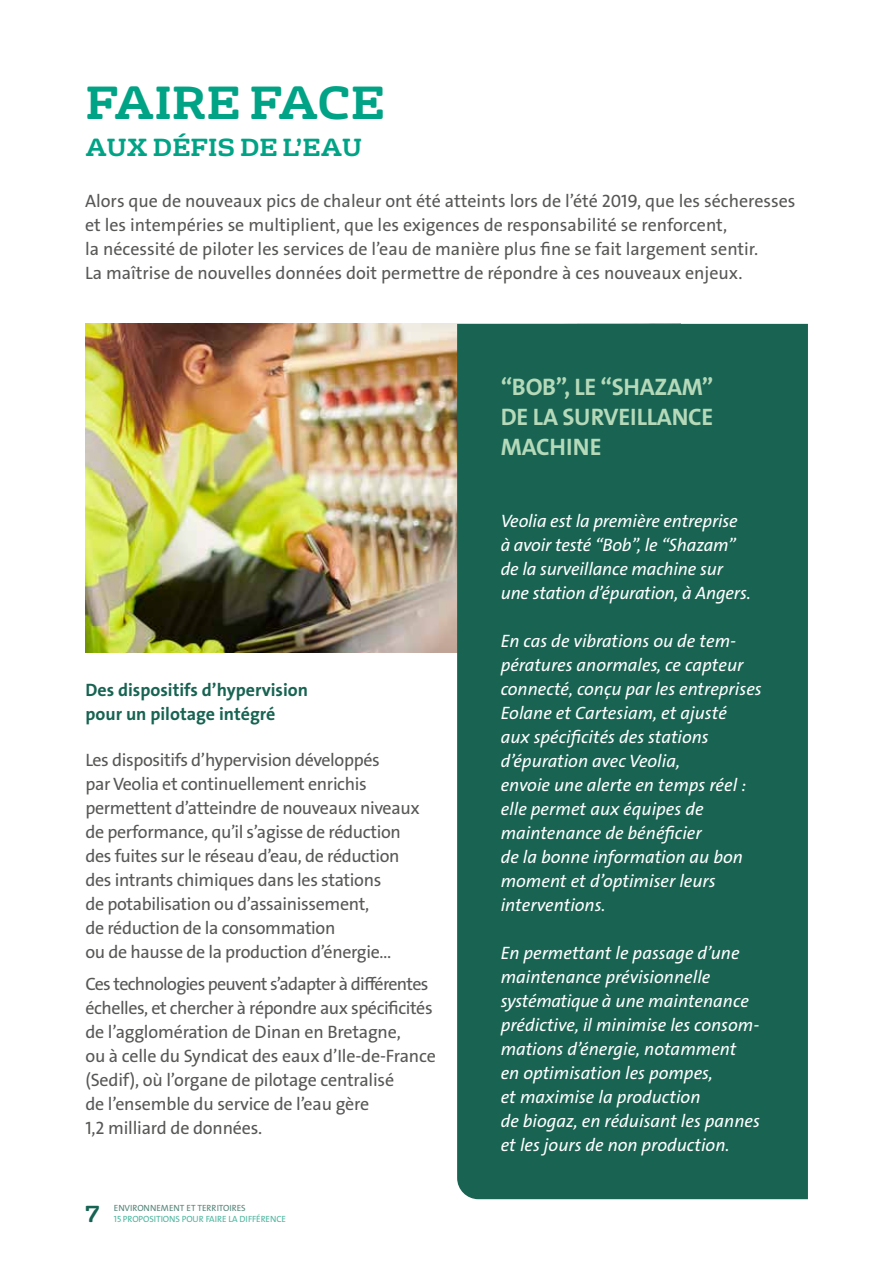
<style>
.page{position:relative;width:893px;height:1263px;background:#fff}
.page>*{position:absolute;margin:0;border:0;box-sizing:border-box;transform-origin:0 0}
.t1{font:700 45px "FS Rufus";color:#00a385}
.t2{font:24px/30px "The Sans Veolia W7 Bld";letter-spacing:-.01em;color:#b5d9b9;text-align:justify}
.t3{font:700 24px "FS Rufus";color:#00a385}
.t4{font:700 22.5px "FS Rufus";color:#156352}
.t5{font:18px/24px "The Sans Veolia W5 Pla";letter-spacing:-.015em;color:#575756}
.t6{font:18px/24px "The Sans Veolia W5 Pla It";color:#fff}
.t7{font:18px/24px "The Sans Veolia W7 Bld";color:#186352}
.t8{font:9px "The Sans Veolia W5 Pla";letter-spacing:-.01em;color:#4db69f}
.t9{font:9px "The Sans Veolia W5 Pla";color:#55867a}
</style>
<div class="page">
<img style="left:85px;top:324px;width:372px;height:328px">
<div style="left:457px;top:324px;width:351px;height:875px;background:#186352"></div>
<h1 class="t1" style="left:85px;top:64px;width:301px">FAIRE FACE</h1>
<h2 class="t3" style="left:85px;top:127px;width:278px">AUX DÉFIS DE L’EAU</h2>
<p class="t5" style="left:85px;top:189px;width:712px">Alors que de nouveaux pics de chaleur ont été atteints lors de l’été 2019, que les sécheresses et les intempéries se multiplient, que les exigences de responsabilité se renforcent,<br>la nécessité de piloter les services de l’eau de manière plus fine se fait largement sentir.<br>La maîtrise de nouvelles données doit permettre de répondre à ces nouveaux enjeux.</p>
<p class="t7" style="left:85px;top:677px;width:224px">Des dispositifs d’hypervision pour un pilotage intégré</p>
<p class="t5" style="left:85px;top:748px;width:336px">Les dispositifs d’hypervision développés<br>par Veolia et continuellement enrichis permettent d’atteindre de nouveaux niveaux de performance, qu’il s’agisse de réduction des fuites sur le réseau d’eau, de réduction des intrants chimiques dans les stations<br>de potabilisation ou d’assainissement,<br>de réduction de la consommation<br>ou de hausse de la production d’énergie…</p>
<p class="t5" style="left:85px;top:972px;width:352px">Ces technologies peuvent s’adapter à différentes échelles, et chercher à répondre aux spécificités de l’agglomération de Dinan en Bretagne,<br>ou à celle du Syndicat des eaux d’Ile-de-France (Sedif), où l’organe de pilotage centralisé<br>de l’ensemble du service de l’eau gère<br>1,2 milliard de données.</p>
<p class="t4" style="left:85px;top:1194px;width:16px">7</p>
<p class="t9" style="left:114px;top:1202px;width:133px">ENVIRONNEMENT ET TERRITOIRES</p>
<p class="t8" style="left:114px;top:1213px;width:174px">15 PROPOSITIONS POUR FAIRE LA DIFFÉRENCE</p>
<h2 class="t2" style="left:501px;top:372px;width:214px">“BOB”, LE “SHAZAM” DE LA SURVEILLANCE MACHINE</h2>
<p class="t6" style="left:501px;top:509px;width:252px">Veolia est la première entreprise à avoir testé “Bob”, le “Shazam” de la surveillance machine sur une station d’épuration, à Angers.</p>
<p class="t6" style="left:501px;top:629px;width:263px">En cas de vibrations ou de tem&shy;pératures anormales, ce capteur connecté, conçu par les entreprises<br>Eolane et Cartesiam, et ajusté<br>aux spécificités des stations d’épuration avec Veolia,<br>envoie une alerte en temps réel : elle permet aux équipes de maintenance de bénéficier<br>de la bonne information au bon moment et d’optimiser leurs interventions.</p>
<p class="t6" style="left:501px;top:941px;width:261px">En permettant le passage d’une maintenance prévisionnelle systématique à une maintenance prédictive, il minimise les consom&shy;mations d’énergie, notamment<br>en optimisation les pompes,<br>et maximise la production<br>de biogaz, en réduisant les pannes et les jours de non production.</p>
</div>
